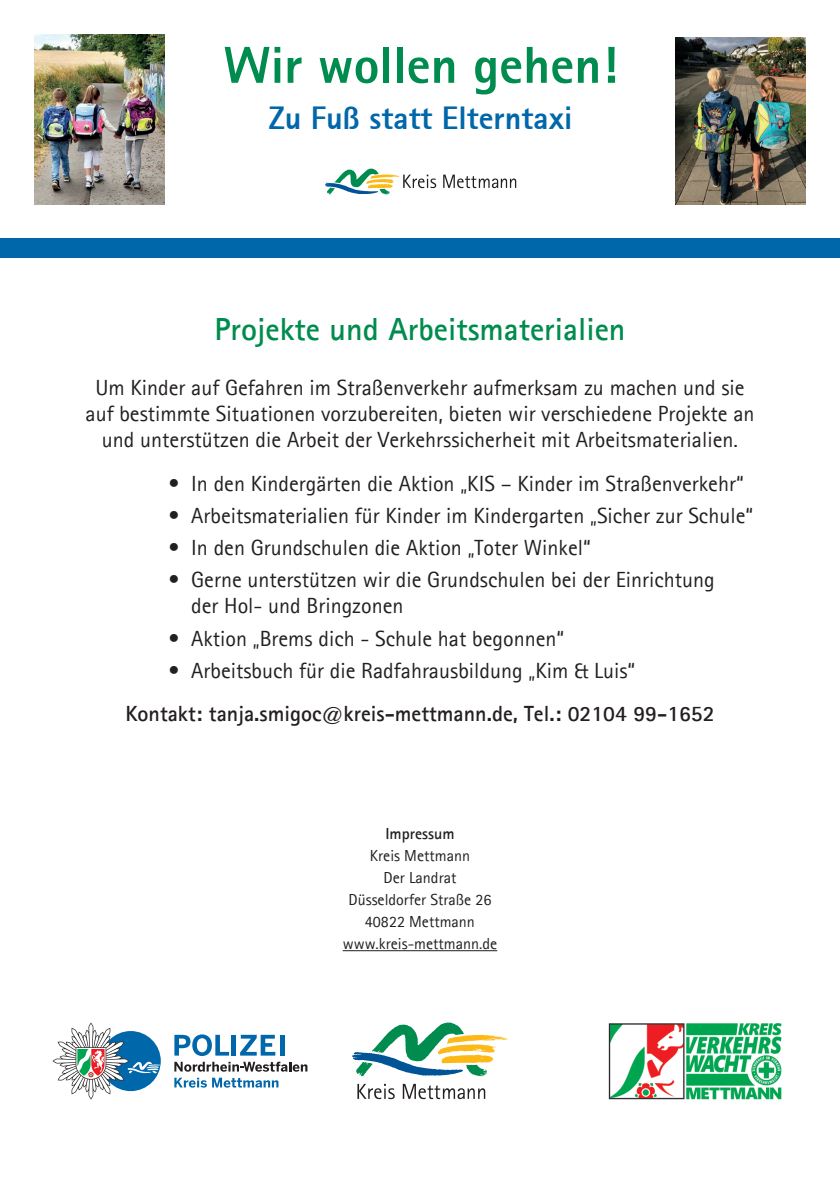
<style>
.page{position:relative;width:840px;height:1191px;background:#fff}
.page>*{position:absolute;margin:0;border:0;box-sizing:border-box;transform-origin:0 0}
.t1{font:800 52px "Agfa Rotis Sans Serif";color:#008c4e}
.t2{font:700 32px "Agfa Rotis Sans Serif";color:#008c4e}
.t3{font:800 32px "Agfa Rotis Sans Serif";color:#0067aa}
.t4{font:22px/26.4px "Agfa Rotis Sans Serif";color:#231f20;text-align:center}
.t5{font:700 22px "Agfa Rotis Sans Serif";color:#231f20}
.t6{font:16px/22px "Agfa Rotis Sans Serif";color:#231f20;text-align:center}
.t7{font:700 16px "Agfa Rotis Sans Serif";color:#231f20}
</style>
<div class="page">
<svg style="left:174px;top:1034px;width:133px;height:37px"></svg>
<svg style="left:174px;top:1077px;width:104px;height:10px"></svg>
<svg style="left:52px;top:1022px;width:108px;height:77px"></svg>
<img style="left:608px;top:1023px;width:174px;height:77px">
<svg style="left:352px;top:1022px;width:155px;height:54px"></svg>
<svg style="left:357px;top:1083px;width:37px;height:16px"></svg>
<svg style="left:402px;top:1083px;width:83px;height:16px"></svg>
<svg style="left:325px;top:169px;width:111px;height:25px"></svg>
<svg style="left:443px;top:175px;width:73px;height:13px"></svg>
<img style="left:34px;top:34px;width:130px;height:170px">
<img style="left:675px;top:37px;width:130px;height:167px">
<div style="left:0;top:238px;width:839px;height:20px;background:#0067aa"></div>
<hr style="left:342px;top:950px;width:155px;height:1px;background:#231f20">
<h1 class="t1" style="left:223px;top:32px;width:395px">Wir wollen gehen!</h1>
<h2 class="t3" style="left:268px;top:98px;width:305px">Zu Fuß statt Elterntaxi</h2>
<h2 class="t2" style="left:214px;top:309px;width:412px">Projekte und Arbeitsmaterialien</h2>
<p class="t4" style="left:85px;top:373px;width:670px">Um Kinder auf Gefahren im Straßenverkehr aufmerksam zu machen und sie auf bestimmte Situationen vorzubereiten, bieten wir verschiedene Projekte an und unterstützen die Arbeit der Verkehrssicherheit mit Arbeitsmaterialien.</p>
<p class="t4" style="left:168px;top:470px;width:576px">• In den Kindergärten die Aktion „KIS – Kinder im Straßenverkehr“</p>
<p class="t4" style="left:168px;top:502px;width:586px">• Arbeitsmaterialien für Kinder im Kindergarten „Sicher zur Schule“</p>
<p class="t4" style="left:168px;top:534px;width:423px">• In den Grundschulen die Aktion „Toter Winkel“</p>
<p class="t4" style="left:191px;top:566px;width:524px;text-align:left;text-indent:-23px">• Gerne unterstützen wir die Grundschulen bei der Einrichtung der Hol- und Bringzonen</p>
<p class="t4" style="left:168px;top:624px;width:397px">• Aktion „Brems dich - Schule hat begonnen“</p>
<p class="t4" style="left:168px;top:656px;width:468px">• Arbeitsbuch für die Radfahrausbildung „Kim &amp; Luis“</p>
<p class="t5" style="left:125px;top:699px;width:590px">Kontakt: tanja.smigoc@kreis-mettmann.de, Tel.: 02104 99-1652</p>
<p class="t7" style="left:385px;top:823px;width:71px">Impressum</p>
<p class="t6" style="left:342px;top:844px;width:156px">Kreis Mettmann<br>Der Landrat<br>Düsseldorfer Straße 26<br>40822 Mettmann www.kreis-mettmann.de</p>
</div>
